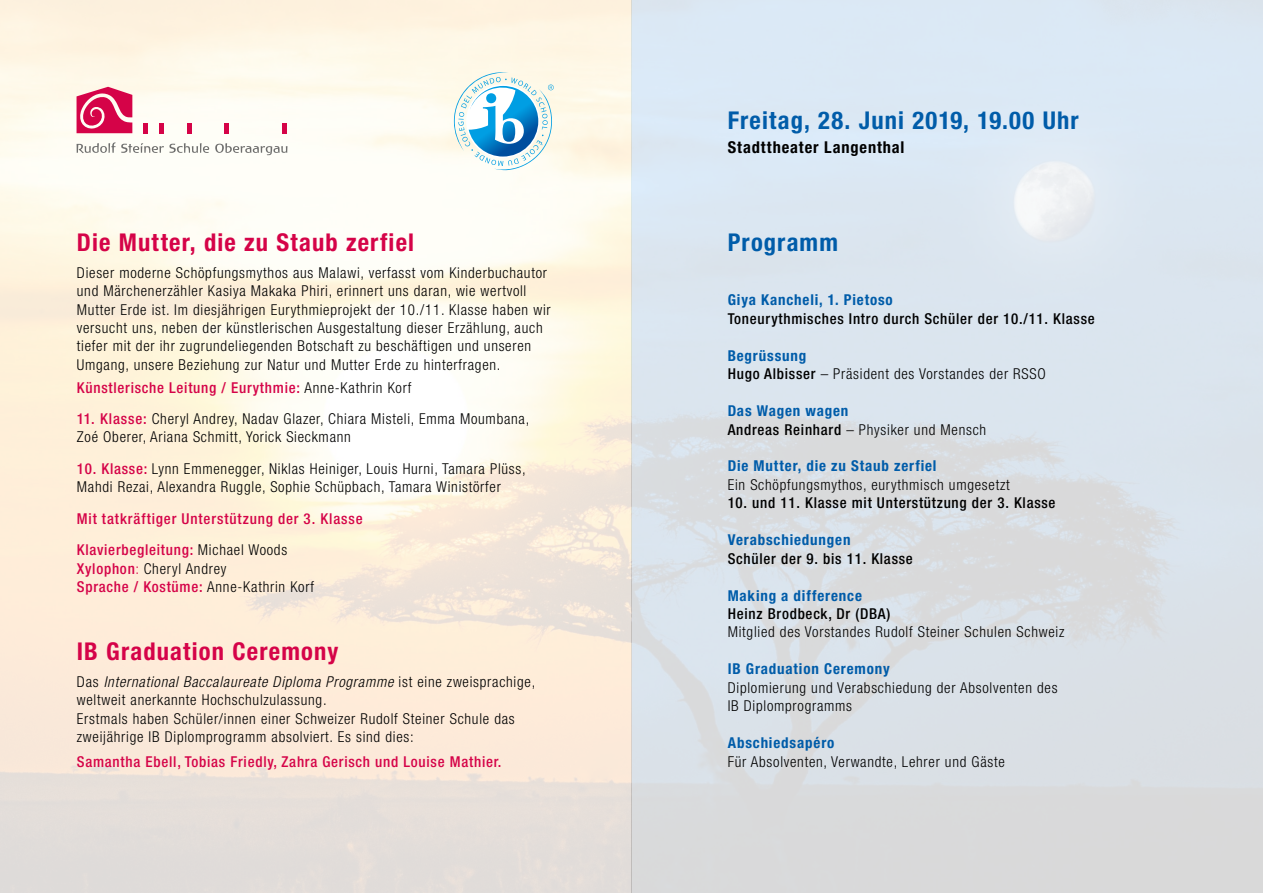
<style>
.page{position:relative;width:1263px;height:893px;background:#fff}
.page>*{position:absolute;margin:0;border:0;box-sizing:border-box;transform-origin:0 0}
.t1{font:700 condensed 24.6px "Helvetica Neue LT";letter-spacing:.05em;color:#d50348}
.t2{font:700 condensed 24.6px "Helvetica Neue LT";letter-spacing:.045em;color:#005ca9}
.t3{font:700 condensed 16.35px "Helvetica Neue LT";letter-spacing:.055em;color:#000}
.t4{font:300 condensed 15px/18.5px "Helvetica Neue LT";letter-spacing:.05em;color:#000}
.t5{font:500 condensed 15px/31.5px "Helvetica Neue LT";letter-spacing:.05em;color:#d50348}
.t6{font:500 condensed 15px "Helvetica Neue LT";letter-spacing:.05em;color:#000}
.t7{font:700 condensed 15px "Helvetica Neue LT";letter-spacing:.055em;color:#005ca9}
.s1{font-weight:300;color:#000}
.s2{font-weight:500;color:#d50348}
.s3{color:#d50348}
.s4{font-style:italic}
.s5{font-weight:700;color:#005ca9}
.s6{font-weight:500}
</style>
<div class="page">
<img style="left:0;top:0;width:1263px;height:893px">
<svg style="left:454px;top:72px;width:100px;height:98px"></svg>
<svg style="left:77px;top:142px;width:132px;height:11px"></svg>
<svg style="left:215px;top:143px;width:72px;height:12px"></svg>
<svg style="left:77px;top:87px;width:55px;height:46px"></svg>
<div style="left:143px;top:123px;width:5px;height:10px;background:#d50348"></div>
<div style="left:159px;top:123px;width:5px;height:10px;background:#d50348"></div>
<hr style="left:187px;top:123px;width:4px;height:10px;background:#d50348">
<div style="left:224px;top:123px;width:5px;height:10px;background:#d50348"></div>
<hr style="left:283px;top:123px;width:4px;height:10px;background:#d50348">
<h1 class="t1" style="left:77px;top:227px;width:339px">Die Mutter, die zu Staub zerfiel</h1>
<p class="t4" style="left:77px;top:263px;width:475px">Dieser moderne Schöpfungsmythos aus Malawi, verfasst vom Kinderbuchautor und Märchenerzähler Kasiya Makaka Phiri, erinnert uns daran, wie wertvoll Mutter Erde ist. Im diesjährigen Eurythmieprojekt der 10./11. Klasse haben wir versucht uns, neben der künstlerischen Ausgestaltung dieser Erzählung, auch tiefer mit der ihr zugrundeliegenden Botschaft zu beschäftigen und unseren Umgang, unsere Beziehung zur Natur und Mutter Erde zu hinterfragen.</p>
<p class="t5" style="left:77px;top:371px;width:336px">Künstlerische Leitung / Eurythmie: <span class="s1">Anne-Kathrin Korf</span></p>
<p class="t4" style="left:77px;top:409px;width:454px"><span class="s2">11. Klasse:</span> Cheryl Andrey, Nadav Glazer, Chiara Misteli, Emma Moumbana,<br>Zoé Oberer, Ariana Schmitt, Yorick Sieckmann</p>
<p class="t4" style="left:77px;top:459px;width:450px"><span class="s2">10. Klasse:</span> Lynn Emmenegger, Niklas Heiniger, Louis Hurni, Tamara Plüss,<br>Mahdi Rezai, Alexandra Ruggle, Sophie Schüpbach, Tamara Winistörfer</p>
<p class="t5" style="left:77px;top:503px;width:287px">Mit tatkräftiger Unterstützung der 3. Klasse<br>Klavierbegleitung: <span class="s1">Michael Woods</span></p>
<p class="t4" style="left:77px;top:559px;width:239px"><span class="s2">Xylophon</span><span class="s3">:</span> Cheryl Andrey<br><span class="s2">Sprache / Kostüme:</span> Anne-Kathrin Korf</p>
<h1 class="t1" style="left:77px;top:636px;width:263px">IB Graduation Ceremony</h1>
<p class="t4" style="left:77px;top:672px;width:460px">Das <span class="s4">International Baccalaureate Diploma Programme</span> ist eine zweisprachige, weltweit anerkannte Hochschulzulassung.<br>Erstmals haben Schüler/innen einer Schweizer Rudolf Steiner Schule das zweijährige IB Diplomprogramm absolviert. Es sind dies:</p>
<p class="t5" style="left:77px;top:745px;width:426px">Samantha Ebell, Tobias Friedly, Zahra Gerisch und Louise Mathier.</p>
<h1 class="t2" style="left:728px;top:105px;width:353px">Freitag, 28. Juni 2019, 19.00 Uhr</h1>
<p class="t3" style="left:728px;top:137px;width:178px">Stadttheater Langenthal</p>
<h1 class="t2" style="left:728px;top:227px;width:112px">Programm</h1>
<p class="t7" style="left:728px;top:291px;width:167px">Giya Kancheli, 1. Pietoso</p>
<p class="t6" style="left:728px;top:310px;width:369px">Toneurythmisches Intro durch Schüler der 10./11. Klasse</p>
<p class="t4" style="left:728px;top:346px;width:320px"><span class="s5">Begrüssung<br></span><span class="s6">Hugo Albisser</span> – Präsident des Vorstandes der RSSO</p>
<p class="t4" style="left:728px;top:401px;width:260px"><span class="s5">Das Wagen wagen<br></span><span class="s6">Andreas Reinhard</span> – Physiker und Mensch</p>
<p class="t7" style="left:728px;top:457px;width:210px">Die Mutter, die zu Staub zerfiel</p>
<p class="t4" style="left:728px;top:475px;width:283px">Ein Schöpfungsmythos, eurythmisch umgesetzt</p>
<p class="t6" style="left:728px;top:494px;width:329px">10. und 11. Klasse mit Unterstützung der 3. Klasse</p>
<p class="t7" style="left:728px;top:531px;width:124px">Verabschiedungen</p>
<p class="t6" style="left:728px;top:549px;width:187px">Schüler der 9. bis 11. Klasse</p>
<p class="t7" style="left:728px;top:586px;width:136px">Making a difference</p>
<p class="t6" style="left:728px;top:605px;width:164px">Heinz Brodbeck, Dr (DBA)</p>
<p class="t4" style="left:728px;top:623px;width:338px">Mitglied des Vorstandes Rudolf Steiner Schulen Schweiz</p>
<p class="t7" style="left:728px;top:660px;width:164px">IB Graduation Ceremony</p>
<p class="t4" style="left:728px;top:678px;width:331px">Diplomierung und Verabschiedung der Absolventen des<br>IB Diplomprogramms</p>
<p class="t7" style="left:728px;top:734px;width:108px">Abschiedsapéro</p>
<p class="t4" style="left:728px;top:752px;width:279px">Für Absolventen, Verwandte, Lehrer und Gäste</p>
</div>
